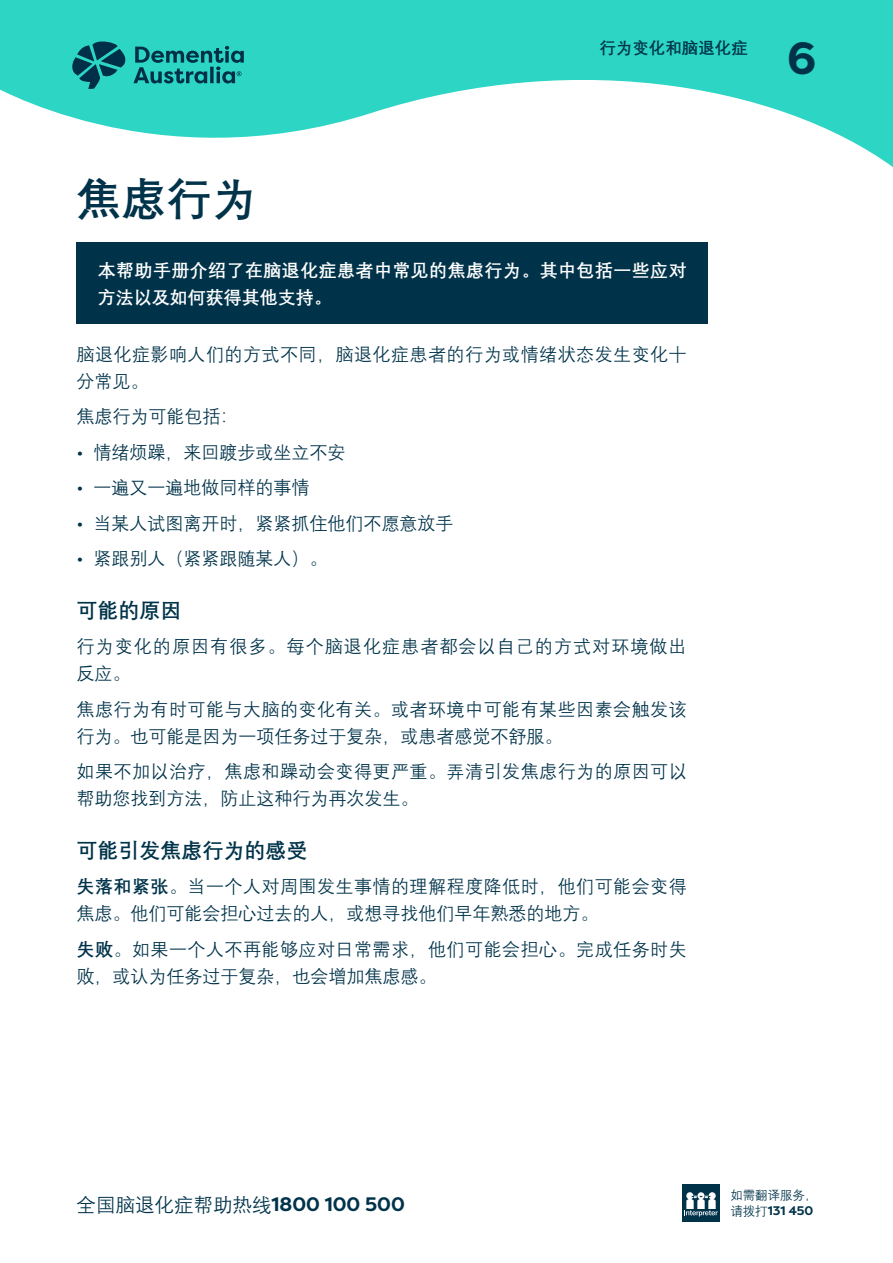
<style>
.page{position:relative;width:893px;height:1263px;background:#fff}
.page>*{position:absolute;margin:0;border:0;box-sizing:border-box;transform-origin:0 0}
.t1{font:700 45px "Deng Xian";color:#00334a}
.Running_Head{font:700 45px "Filson Pro";color:#00334a}
.t2{font:700 21px "Deng Xian";color:#00334a}
.t3{font:19.5px "Deng Xian";color:#00334a}
.t4{font:18px/27px "Deng Xian";letter-spacing:.03em;color:#00334a}
.t5{font:18px "Deng Xian";color:#00334a}
.t6{font:700 18px/27px "Deng Xian";letter-spacing:.025em;color:#fff}
.t7{font:18px/27px "Deng Xian";letter-spacing:.06em;color:#00334a}
.Running_Head-2{font:700 16.5px "Deng Xian";color:#00334a}
.t8{font:700 12.45px "Filson Pro";color:#00334a}
.t9{font:12.45px "Deng Xian";color:#00334a}
.s1{font-family:"Filson Pro"}
.s2{font-weight:700}
.s3{font-family:"Filson Pro";font-weight:700}
.s4{font-family:"Deng Xian";font-weight:400}
</style>
<div class="page">
<svg style="left:0;top:0;width:893px;height:167px;fill:#2cd5c4"></svg>
<svg style="left:72px;top:41px;width:172px;height:48px;background:#1d9d9a"></svg>
<div style="left:682px;top:1184px;width:38px;height:37px;background:#00334a"></div>
<svg style="left:684px;top:1192px;width:34px;height:24px"></svg>
<div style="left:77px;top:243px;width:631px;height:81px;background:#00334a"></div>
<p class="t1" style="left:77px;top:169px;width:182px">焦虑行为</p>
<h1 class="Running_Head-2" style="left:599px;top:37px;width:150px">行为变化和脑退化症</h1>
<p class="t6" style="left:98px;top:256px;width:590px">本帮助手册介绍了在脑退化症患者中常见的焦虑行为。其中包括一些应对方法以及如何获得其他支持。</p>
<p class="t4" style="left:77px;top:340px;width:612px">脑退化症影响人们的方式不同，脑退化症患者的行为或情绪状态发生变化十分常见。</p>
<p class="t5" style="left:77px;top:405px;width:163px">焦虑行为可能包括：</p>
<p class="t5" style="left:77px;top:440px;width:271px"><span class="s1">•</span> 情绪烦躁，来回踱步或坐立不安</p>
<p class="t5" style="left:77px;top:476px;width:235px"><span class="s1">•</span> 一遍又一遍地做同样的事情</p>
<p class="t5" style="left:77px;top:511px;width:379px"><span class="s1">•</span> 当某人试图离开时，紧紧抓住他们不愿意放手</p>
<p class="t5" style="left:77px;top:547px;width:253px"><span class="s1">•</span> 紧跟别人（紧紧跟随某人）。</p>
<p class="t2" style="left:77px;top:596px;width:107px">可能的原因</p>
<p class="t7" style="left:77px;top:632px;width:612px">行为变化的原因有很多。每个脑退化症患者都会以自己的方式对环境做出反应。</p>
<p class="t4" style="left:77px;top:695px;width:612px">焦虑行为有时可能与大脑的变化有关。或者环境中可能有某些因素会触发该行为。也可能是因为一项任务过于复杂，或患者感觉不舒服。</p>
<p class="t4" style="left:77px;top:757px;width:612px">如果不加以治疗，焦虑和躁动会变得更严重。弄清引发焦虑行为的原因可以帮助您找到方法，防止这种行为再次发生。</p>
<p class="t2" style="left:77px;top:836px;width:233px">可能引发焦虑行为的感受</p>
<p class="t4" style="left:77px;top:872px;width:612px"><span class="s2">失落和紧张</span>。当一个人对周围发生事情的理解程度降低时，他们可能会变得焦虑。他们可能会担心过去的人，或想寻找他们早年熟悉的地方。</p>
<p class="t4" style="left:77px;top:935px;width:612px"><span class="s2">失败</span>。如果一个人不再能够应对日常需求，他们可能会担心。完成任务时失败，或认为任务过于复杂，也会增加焦虑感。</p>
<h1 class="Running_Head" style="left:787px;top:30px;width:31px">6</h1>
<p class="t3" style="left:77px;top:1192px;width:330px">全国脑退化症帮助热线<span class="s3">1800 100 500</span></p>
<p class="t9" style="left:730px;top:1187px;width:89px">如需翻译服务，</p>
<p class="t8" style="left:730px;top:1203px;width:85px"><span class="s4">请拨打</span>131 450</p>
</div>
